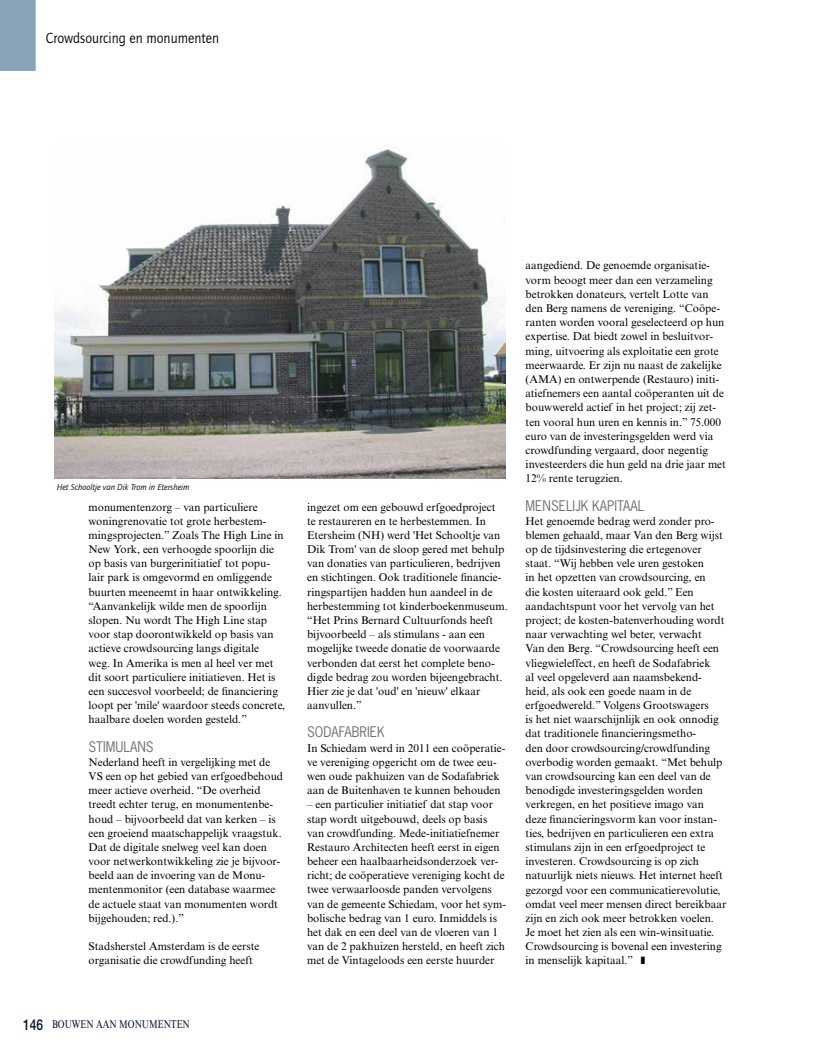
<style>
.page{position:relative;width:815px;height:1053px;background:#fff}
.page>*{position:absolute;margin:0;border:0;box-sizing:border-box;transform-origin:0 0}
.t1{font:15px "Quay Sans ITC Std";color:#000;scale:.95 1}
.t2{font:13.75px "News Gothic Std";color:#706f6f;scale:.95 1}
.t3{font:11.25px/14.1px "Times New Roman MT Std";color:#000}
.t4{font:11.25px "Times New Roman MT Std";color:#00152c;scale:.78 1}
.t5{font:italic 8.75px "Quay Sans ITC Std";color:#000}
.s1{font-family:"Helvetica Neue LT Std";font-weight:500;font-size:15px}
</style>
<div class="page">
<img style="left:55px;top:147px;width:451px;height:331px">
<div style="left:0;top:0;width:35px;height:71px;background:#89a4b6"></div>
<h1 class="t1" style="left:46px;top:29px;width:184px">Crowdsourcing en monumenten</h1>
<p class="t5" style="left:57px;top:481px;width:134px">Het Schooltje van Dik Trom in Etersheim</p>
<p class="t3" style="left:89px;top:499px;width:198px">monumentenzorg – van particuliere woningrenovatie tot grote herbestem&shy;mingsprojecten.” Zoals The High Line in New York, een verhoogde spoorlijn die op basis van burgerinitiatief tot popu&shy;lair park is omgevormd en omliggende buurten meeneemt in haar ontwikkeling. “Aanvankelijk wilde men de spoorlijn slopen. Nu wordt The High Line stap voor stap doorontwikkeld op basis van actieve crowdsourcing langs digitale<br>weg. In Amerika is men al heel ver met dit soort particuliere initiatieven. Het is een succesvol voorbeeld; de financiering loopt per 'mile' waardoor steeds concrete, haalbare doelen worden gesteld.”</p>
<p class="t2" style="left:89px;top:737px;width:70px">STIMULANS</p>
<p class="t3" style="left:89px;top:754px;width:196px">Nederland heeft in vergelijking met de VS een op het gebied van erfgoedbehoud meer actieve overheid. “De overheid treedt echter terug, en monumentenbe&shy;houd – bijvoorbeeld dat van kerken – is een groeiend maatschappelijk vraagstuk.<br>Dat de digitale snelweg veel kan doen voor netwerkontwikkeling zie je bijvoor&shy;beeld aan de invoering van de Monu&shy;mentenmonitor (een database waarmee de actuele staat van monumenten wordt bijgehouden; red.).”</p>
<p class="t3" style="left:89px;top:939px;width:172px">Stadsherstel Amsterdam is de eerste organisatie die crowdfunding heeft</p>
<p class="t4" style="left:23px;top:1018px;width:215px"><span class="s1">146</span> BOUWEN AAN MONUMENTEN</p>
<p class="t3" style="left:307px;top:499px;width:202px">ingezet om een gebouwd erfgoedproject<br>te restaureren en te herbestemmen. In Etersheim (NH) werd 'Het Schooltje van Dik Trom' van de sloop gered met behulp van donaties van particulieren, bedrijven en stichtingen. Ook traditionele financie&shy;ringspartijen hadden hun aandeel in de herbestemming tot kinderboekenmuseum. “Het Prins Bernard Cultuurfonds heeft bijvoorbeeld – als stimulans - aan een mogelijke tweede donatie de voorwaarde verbonden dat eerst het complete beno&shy;digde bedrag zou worden bijeengebracht.<br>Hier zie je dat 'oud' en 'nieuw' elkaar aanvullen.”</p>
<p class="t2" style="left:307px;top:723px;width:83px">SODAFABRIEK</p>
<p class="t3" style="left:307px;top:740px;width:200px">In Schiedam werd in 2011 een coöperatie&shy;ve vereniging opgericht om de twee eeu&shy;wen oude pakhuizen van de Sodafabriek aan de Buitenhaven te kunnen behouden</p>
<p class="t3" style="left:307px;top:797px;width:201px">– een particulier initiatief dat stap voor stap wordt uitgebouwd, deels op basis van crowdfunding. Mede-initiatiefnemer Restauro Architecten heeft eerst in eigen beheer een haalbaarheidsonderzoek ver&shy;richt; de coöperatieve vereniging kocht de twee verwaarloosde panden vervolgens van de gemeente Schiedam, voor het sym&shy;bolische bedrag van 1 euro. Inmiddels is het dak en een deel van de vloeren van 1 van de 2 pakhuizen hersteld, en heeft zich met de Vintageloods een eerste huurder</p>
<p class="t3" style="left:526px;top:258px;width:202px">aangediend. De genoemde organisatie&shy;vorm beoogt meer dan een verzameling betrokken donateurs, vertelt Lotte van den Berg namens de vereniging. “Coöpe&shy;ranten worden vooral geselecteerd op hun expertise. Dat biedt zowel in besluitvor&shy;ming, uitvoering als exploitatie een grote meerwaarde. Er zijn nu naast de zakelijke (AMA) en ontwerpende (Restauro) initi&shy;atiefnemers een aantal coöperanten uit de bouwwereld actief in het project; zij zet&shy;ten vooral hun uren en kennis in.” 75.000 euro van de investeringsgelden werd via crowdfunding vergaard, door negentig investeerders die hun geld na drie jaar met 12% rente terugzien.</p>
<p class="t2" style="left:526px;top:496px;width:127px">MENSELIJK KAPITAAL</p>
<p class="t3" style="left:526px;top:514px;width:202px">Het genoemde bedrag werd zonder pro&shy;blemen gehaald, maar Van den Berg wijst op de tijdsinvestering die ertegenover staat. “Wij hebben vele uren gestoken<br>in het opzetten van crowdsourcing, en<br>die kosten uiteraard ook geld.” Een aandachtspunt voor het vervolg van het project; de kosten-batenverhouding wordt naar verwachting wel beter, verwacht<br>Van den Berg. “Crowdsourcing heeft een vliegwieleffect, en heeft de Sodafabriek<br>al veel opgeleverd aan naamsbekend&shy;heid, als ook een goede naam in de erfgoedwereld.” Volgens Grootswagers<br>is het niet waarschijnlijk en ook onnodig dat traditionele financieringsmetho-<br>den door crowdsourcing/crowdfunding overbodig worden gemaakt. “Met behulp van crowdsourcing kan een deel van de benodigde investeringsgelden worden verkregen, en het positieve imago van deze financieringsvorm kan voor instan&shy;ties, bedrijven en particulieren een extra stimulans zijn in een erfgoedproject te investeren. Crowdsourcing is op zich natuurlijk niets nieuws. Het internet heeft gezorgd voor een communicatierevolutie, omdat veel meer mensen direct bereikbaar zijn en zich ook meer betrokken voelen.<br>Je moet het zien als een win-winsituatie.<br>Crowdsourcing is bovenal een investering in menselijk kapitaal.” ❚</p>
</div>
